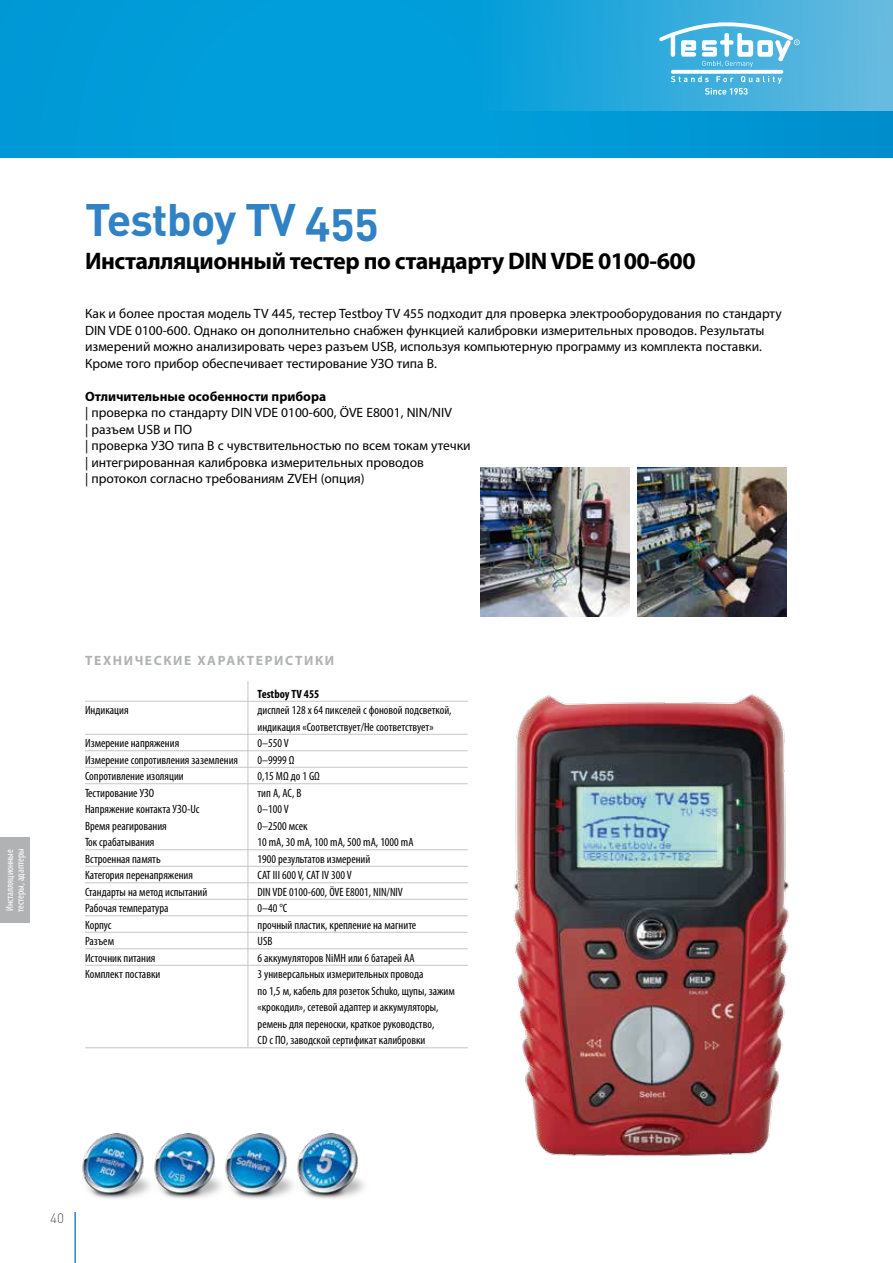
<style>
.page{position:relative;width:893px;height:1263px;background:#fff}
.page>*{position:absolute;margin:0;border:0;box-sizing:border-box;transform-origin:0 0}
.t1{font:45px "DIN Bold Alternate";letter-spacing:-.02em;color:#3082c5}
.t2{font:700 24px "Myriad Pro";letter-spacing:-.02em;color:#000}
.t3{font:13.5px/16.5px "Myriad Pro";color:#000}
.t4{font:700 13.5px "Myriad Pro";color:#000}
.t5{font:700 13.5px "Myriad Pro";letter-spacing:.12em;color:#b1b2b3}
.t6{font:300 13.5px "DIN";color:#565656}
.t7{font:condensed 12px/16.5px "Myriad Pro";color:#000}
.t8{font:700 condensed 12px "Myriad Pro";color:#000}
.t9{font:condensed 10.5px/10.5px "Myriad Pro";color:#fff}
</style>
<div class="page">
<hr style="left:74px;top:1212px;width:2px;height:51px;background:#3082c5">
<div style="left:0;top:0;width:893px;height:157px;background:#009dda"></div>
<img style="left:301px;top:1133px;width:64px;height:66px">
<img style="left:230px;top:1133px;width:71px;height:66px">
<img style="left:158px;top:1133px;width:72px;height:66px">
<img style="left:82px;top:1133px;width:76px;height:66px">
<svg style="left:512px;top:0;width:381px;height:111px;background:#45b2de"></svg>
<img style="left:513px;top:694px;width:276px;height:462px">
<img style="left:638px;top:468px;width:149px;height:149px">
<img style="left:480px;top:468px;width:149px;height:149px">
<div style="left:0;top:838px;width:30px;height:85px;background:#b1b2b3"></div>
<hr style="left:85px;top:701px;width:383px;height:1px;background:#c5c6c6">
<hr style="left:85px;top:734px;width:383px;height:1px;background:#c5c6c6">
<hr style="left:85px;top:750px;width:383px;height:1px;background:#c5c6c6">
<hr style="left:85px;top:767px;width:383px;height:1px;background:#c5c6c6">
<hr style="left:85px;top:783px;width:383px;height:1px;background:#c5c6c6">
<hr style="left:85px;top:849px;width:383px;height:1px;background:#c5c6c6">
<hr style="left:85px;top:866px;width:383px;height:1px;background:#c5c6c6">
<hr style="left:85px;top:882px;width:383px;height:1px;background:#c5c6c6">
<hr style="left:85px;top:899px;width:383px;height:1px;background:#c5c6c6">
<hr style="left:85px;top:915px;width:383px;height:1px;background:#c5c6c6">
<hr style="left:85px;top:932px;width:383px;height:1px;background:#c5c6c6">
<hr style="left:85px;top:948px;width:383px;height:1px;background:#c5c6c6">
<hr style="left:85px;top:965px;width:383px;height:1px;background:#c5c6c6">
<hr style="left:85px;top:1047px;width:383px;height:1px;background:#c5c6c6">
<hr style="left:248px;top:681px;width:1px;height:366px;background:#c5c6c6">
<h1 class="t1" style="left:85px;top:190px;width:295px">Testboy TV 455</h1>
<h2 class="t2" style="left:85px;top:247px;width:612px">Инсталляционный тестер по стандарту DIN VDE 0100-600</h2>
<p class="t3" style="left:85px;top:305px;width:698px">Как и более простая модель TV 445, тестер Testboy TV 455 подходит для проверка электрооборудования по стандарту DIN VDE 0100-600. Однако он дополнительно снабжен функцией калибровки измерительных проводов. Результаты измерений можно анализировать через разъем USB, используя компьютерную программу из комплекта поставки.<br>Кроме того прибор обеспечивает тестирование УЗО типа В.</p>
<p class="t4" style="left:85px;top:388px;width:243px">Отличительные особенности прибора</p>
<p class="t3" style="left:85px;top:404px;width:387px">| проверка по стандарту DIN VDE 0100-600, ÖVE E8001, NIN/NIV<br>| разъем USB и ПО<br>| проверка УЗО типа В с чувствительностью по всем токам утечки | интегрированная калибровка измерительных проводов<br>| протокол согласно требованиям ZVEH (опция)</p>
<p class="t9" style="left:5px;top:912px;width:65px;rotate:-90deg">Инсталляционные тестеры, адаптеры</p>
<p class="t5" style="left:85px;top:652px;width:133px">Технические хара</p>
<p class="t5" style="left:237px;top:652px;width:97px">ктеристи ки</p>
<p class="t8" style="left:258px;top:687px;width:63px">Testboy TV 455</p>
<p class="t7" style="left:85px;top:702px;width:45px">Индикация</p>
<p class="t7" style="left:258px;top:702px;width:196px">дисплей 128 x 64 пикселей с фоновой подсветкой, индикация «Соответствует/Не соответствует»</p>
<p class="t7" style="left:85px;top:735px;width:96px">Измерение напряжения</p>
<p class="t7" style="left:258px;top:735px;width:33px">0–550 V</p>
<p class="t7" style="left:85px;top:752px;width:155px">Измерение сопротивления заземления</p>
<p class="t7" style="left:258px;top:752px;width:38px">0–9999 Ω</p>
<p class="t7" style="left:85px;top:768px;width:100px">Сопротивление изоляции</p>
<p class="t7" style="left:258px;top:768px;width:64px">0,15 MΩ до 1 GΩ</p>
<p class="t7" style="left:85px;top:785px;width:71px">Тестирование УЗО</p>
<p class="t7" style="left:258px;top:785px;width:45px">тип A, AC, B</p>
<p class="t7" style="left:85px;top:801px;width:116px">Напряжение контакта УЗО-Uc</p>
<p class="t7" style="left:258px;top:801px;width:33px">0–100 V</p>
<p class="t7" style="left:85px;top:818px;width:83px">Время реагирования</p>
<p class="t7" style="left:258px;top:818px;width:51px">0–2500 мсек</p>
<p class="t7" style="left:85px;top:834px;width:71px">Ток срабатывания</p>
<p class="t7" style="left:258px;top:834px;width:157px">10 mA, 30 mA, 100 mA, 500 mA, 1000 mA</p>
<p class="t7" style="left:85px;top:851px;width:77px">Встроенная память</p>
<p class="t7" style="left:258px;top:851px;width:114px">1900 результатов измерений</p>
<p class="t7" style="left:85px;top:867px;width:109px">Категория перенапряжения</p>
<p class="t7" style="left:258px;top:867px;width:96px">CAT III 600 V, CAT IV 300 V</p>
<p class="t7" style="left:85px;top:884px;width:124px">Стандарты на метод испытаний</p>
<p class="t7" style="left:258px;top:884px;width:147px">DIN VDE 0100-600, ÖVE E8001, NIN/NIV</p>
<p class="t7" style="left:85px;top:900px;width:85px">Рабочая температура</p>
<p class="t7" style="left:258px;top:900px;width:31px">0–40 °C</p>
<p class="t7" style="left:85px;top:917px;width:28px">Корпус</p>
<p class="t7" style="left:258px;top:917px;width:160px">прочный пластик, крепление на магните</p>
<p class="t7" style="left:85px;top:933px;width:31px">Разъем</p>
<p class="t7" style="left:258px;top:933px;width:16px">USB</p>
<p class="t7" style="left:85px;top:950px;width:72px">Источник питания</p>
<p class="t7" style="left:258px;top:950px;width:159px">6 аккумуляторов NiMH или 6 батарей AA</p>
<p class="t7" style="left:85px;top:966px;width:77px">Комплект поставки</p>
<p class="t7" style="left:258px;top:966px;width:199px">3 универсальных измерительных провода<br>по 1,5 м, кабель для розеток Schuko, щупы, зажим «крокодил», сетевой адаптер и аккумуляторы, ремень для переноски, краткое руководство,<br>CD с ПО, заводской сертификат калибровки</p>
<p class="t6" style="left:50px;top:1210px;width:15px">40</p>
</div>
